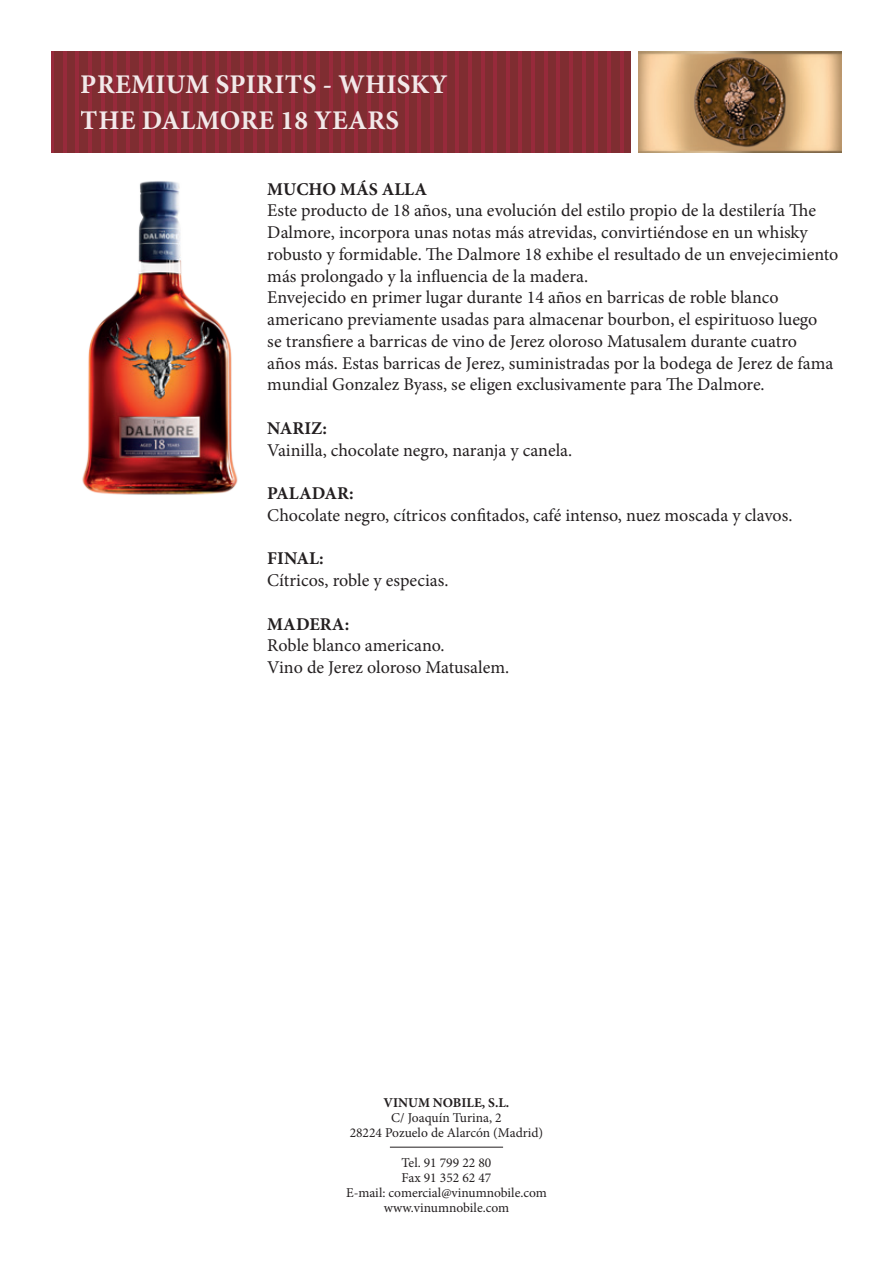
<style>
.page{position:relative;width:893px;height:1263px;background:#fff}
.page>*{position:absolute;margin:0;border:0;box-sizing:border-box;transform-origin:0 0}
.t1{font:700 27px/36px "Minion Pro";letter-spacing:.01em;color:#fff}
.t2{font:18px/21.8px "Minion Pro";color:#231f20}
.t3{font:700 18px "Minion Pro";color:#231f20}
.t4{font:13.5px/15px "Minion Pro";color:#231f20;text-align:center}
.t5{font:700 13.5px "Minion Pro";color:#231f20}
</style>
<div class="page">
<div style="left:51px;top:51px;width:580px;height:102px;background:#7f2d31"></div>
<hr style="left:455px;top:51px;width:4px;height:102px;background:#972a3b">
<hr style="left:468px;top:51px;width:4px;height:102px;background:#972a3b">
<hr style="left:481px;top:51px;width:3px;height:102px;background:#972a3b">
<hr style="left:493px;top:51px;width:4px;height:102px;background:#972a3b">
<hr style="left:506px;top:51px;width:4px;height:102px;background:#972a3b">
<hr style="left:51px;top:51px;width:3px;height:102px;background:#972a3b">
<hr style="left:519px;top:51px;width:3px;height:102px;background:#972a3b">
<hr style="left:63px;top:51px;width:4px;height:102px;background:#972a3b">
<hr style="left:531px;top:51px;width:4px;height:102px;background:#972a3b">
<hr style="left:76px;top:51px;width:3px;height:102px;background:#972a3b">
<hr style="left:544px;top:51px;width:4px;height:102px;background:#972a3b">
<hr style="left:88px;top:51px;width:4px;height:102px;background:#972a3b">
<hr style="left:557px;top:51px;width:3px;height:102px;background:#972a3b">
<hr style="left:101px;top:51px;width:3px;height:102px;background:#972a3b">
<hr style="left:569px;top:51px;width:4px;height:102px;background:#972a3b">
<hr style="left:114px;top:51px;width:3px;height:102px;background:#972a3b">
<hr style="left:582px;top:51px;width:3px;height:102px;background:#972a3b">
<hr style="left:126px;top:51px;width:4px;height:102px;background:#972a3b">
<hr style="left:595px;top:51px;width:3px;height:102px;background:#972a3b">
<hr style="left:139px;top:51px;width:3px;height:102px;background:#972a3b">
<hr style="left:607px;top:51px;width:4px;height:102px;background:#972a3b">
<hr style="left:152px;top:51px;width:3px;height:102px;background:#972a3b">
<hr style="left:620px;top:51px;width:3px;height:102px;background:#972a3b">
<hr style="left:164px;top:51px;width:4px;height:102px;background:#972a3b">
<hr style="left:177px;top:51px;width:3px;height:102px;background:#972a3b">
<hr style="left:190px;top:51px;width:3px;height:102px;background:#972a3b">
<hr style="left:202px;top:51px;width:4px;height:102px;background:#972a3b">
<hr style="left:215px;top:51px;width:3px;height:102px;background:#972a3b">
<hr style="left:228px;top:51px;width:3px;height:102px;background:#972a3b">
<hr style="left:240px;top:51px;width:4px;height:102px;background:#972a3b">
<hr style="left:253px;top:51px;width:3px;height:102px;background:#972a3b">
<hr style="left:265px;top:51px;width:4px;height:102px;background:#972a3b">
<hr style="left:278px;top:51px;width:4px;height:102px;background:#972a3b">
<hr style="left:291px;top:51px;width:3px;height:102px;background:#972a3b">
<hr style="left:303px;top:51px;width:4px;height:102px;background:#972a3b">
<hr style="left:316px;top:51px;width:4px;height:102px;background:#972a3b">
<hr style="left:329px;top:51px;width:3px;height:102px;background:#972a3b">
<hr style="left:341px;top:51px;width:4px;height:102px;background:#972a3b">
<hr style="left:354px;top:51px;width:4px;height:102px;background:#972a3b">
<hr style="left:367px;top:51px;width:3px;height:102px;background:#972a3b">
<hr style="left:379px;top:51px;width:4px;height:102px;background:#972a3b">
<hr style="left:392px;top:51px;width:4px;height:102px;background:#972a3b">
<hr style="left:405px;top:51px;width:3px;height:102px;background:#972a3b">
<hr style="left:417px;top:51px;width:4px;height:102px;background:#972a3b">
<hr style="left:430px;top:51px;width:4px;height:102px;background:#972a3b">
<hr style="left:443px;top:51px;width:3px;height:102px;background:#972a3b">
<img style="left:639px;top:51px;width:203px;height:102px">
<img style="left:692px;top:54px;width:97px;height:96px">
<hr style="left:390px;top:1147px;width:113px;height:1px;background:#231f20">
<img style="left:82px;top:181px;width:156px;height:314px">
<h1 class="t1" style="left:81px;top:66px;width:368px">PREMIUM SPIRITS - WHISKY<br>THE DALMORE 18 YEARS</h1>
<p class="t3" style="left:267px;top:176px;width:162px">MUCHO MÁS ALLA</p>
<p class="t2" style="left:267px;top:200px;width:573px">Este producto de 18 años, una evolución del estilo propio de la destilería The Dalmore, incorpora unas notas más atrevidas, convirtiéndose en un whisky robusto y formidable. The Dalmore 18 exhibe el resultado de un envejecimiento más prolongado y la influencia de la madera.<br>Envejecido en primer lugar durante 14 años en barricas de roble blanco americano previamente usadas para almacenar bourbon, el espirituoso luego<br>se transfiere a barricas de vino de Jerez oloroso Matusalem durante cuatro<br>años más. Estas barricas de Jerez, suministradas por la bodega de Jerez de fama mundial Gonzalez Byass, se eligen exclusivamente para The Dalmore.</p>
<p class="t3" style="left:267px;top:415px;width:61px">NARIZ:</p>
<p class="t2" style="left:267px;top:439px;width:306px">Vainilla, chocolate negro, naranja y canela.</p>
<p class="t3" style="left:267px;top:481px;width:88px">PALADAR:</p>
<p class="t2" style="left:267px;top:504px;width:527px">Chocolate negro, cítricos confitados, café intenso, nuez moscada y clavos.</p>
<p class="t3" style="left:267px;top:546px;width:58px">FINAL:</p>
<p class="t2" style="left:267px;top:570px;width:183px">Cítricos, roble y especias.</p>
<p class="t3" style="left:267px;top:611px;width:83px">MADERA:</p>
<p class="t2" style="left:267px;top:635px;width:244px">Roble blanco americano.<br>Vino de Jerez oloroso Matusalem.</p>
<p class="t5" style="left:384px;top:1093px;width:127px">VINUM NOBILE, S.L.</p>
<p class="t4" style="left:350px;top:1110px;width:195px">C/ Joaquín Turina, 2<br>28224 Pozuelo de Alarcón (Madrid)</p>
<p class="t4" style="left:346px;top:1155px;width:202px">Tel. 91 799 22 80<br>Fax 91 352 62 47<br>E-mail: comercial@vinumnobile.com www.vinumnobile.com</p>
</div>
